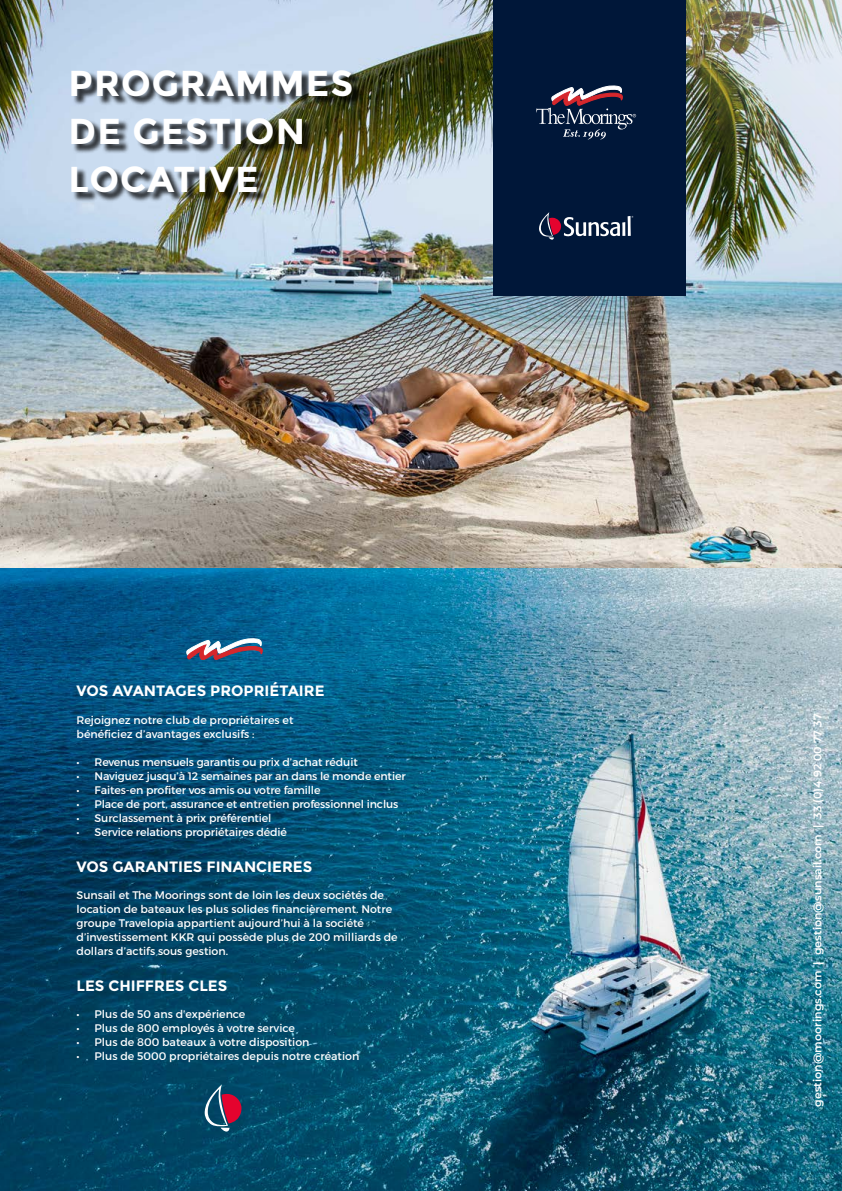
<style>
.page{position:relative;width:842px;height:1191px;background:#fff}
.page>*{position:absolute;margin:0;border:0;box-sizing:border-box;transform-origin:0 0}
.t1{font:700 36px/48px "Montserrat";letter-spacing:.03em;color:#fff}
.t2{font:700 15px "Montserrat";color:#fff}
.t3{font:11px/14px "Montserrat";color:#fff}
.t4{font:600 11px "Montserrat";color:#fff}
</style>
<div class="page">
<img style="left:0;top:0;width:842px;height:568px">
<img style="left:0;top:568px;width:842px;height:623px">
<div style="left:493px;top:0;width:193px;height:296px;background:#001739"></div>
<svg style="left:539px;top:212px;width:94px;height:28px"></svg>
<svg style="left:205px;top:1084px;width:36px;height:47px;background:#584d6b"></svg>
<svg style="left:187px;top:638px;width:75px;height:22px"></svg>
<svg style="left:536px;top:86px;width:100px;height:53px"></svg>
<div style="left:73px;top:71px;width:290px;height:132px;background:#000;opacity:.75"></div>
<h1 class="t1" style="left:69px;top:59px;width:286px">PROGRAMMES<br>DE GESTION<br>LOCATIVE</h1>
<h2 class="t2" style="left:77px;top:681px;width:249px">VOS AVANTAGES PROPRIÉTAIRE</h2>
<p class="t3" style="left:77px;top:712px;width:218px">Rejoignez notre club de propriétaires et bénéficiez d’avantages exclusifs :</p>
<p class="t3" style="left:77px;top:754px;width:283px">• Revenus mensuels garantis ou prix d’achat réduit</p>
<p class="t3" style="left:77px;top:768px;width:331px">• Naviguez jusqu’à 12 semaines par an dans le monde entier</p>
<p class="t3" style="left:77px;top:782px;width:245px">• Faites-en profiter vos amis ou votre famille</p>
<p class="t3" style="left:77px;top:796px;width:323px">• Place de port, assurance et entretien professionnel inclus</p>
<p class="t3" style="left:77px;top:810px;width:197px">• Surclassement à prix préférentiel</p>
<p class="t3" style="left:77px;top:824px;width:212px">• Service relations propriétaires dédié</p>
<h2 class="t2" style="left:77px;top:857px;width:237px">VOS GARANTIES FINANCIERES</h2>
<p class="t3" style="left:77px;top:888px;width:323px">Sunsail et The Moorings sont de loin les deux sociétés de location de bateaux les plus solides financièrement. Notre groupe Travelopia appartient aujourd’hui à la société d’investissement KKR qui possède plus de 200 milliards de dollars d’actifs sous gestion.</p>
<h2 class="t2" style="left:77px;top:976px;width:152px">LES CHIFFRES CLES</h2>
<p class="t3" style="left:77px;top:1007px;width:170px">• Plus de 50 ans d’expérience</p>
<p class="t3" style="left:77px;top:1021px;width:220px">• Plus de 800 employés à votre service</p>
<p class="t3" style="left:77px;top:1035px;width:234px">• Plus de 800 bateaux à votre disposition</p>
<p class="t3" style="left:77px;top:1049px;width:284px">• Plus de 5000 propriétaires depuis notre création</p>
<p class="t4" style="left:810px;top:1106px;width:394px;rotate:-90deg">gestion@moorings.com | gestion@sunsail.com | 33 (0)4 92 00 77 37</p>
</div>
